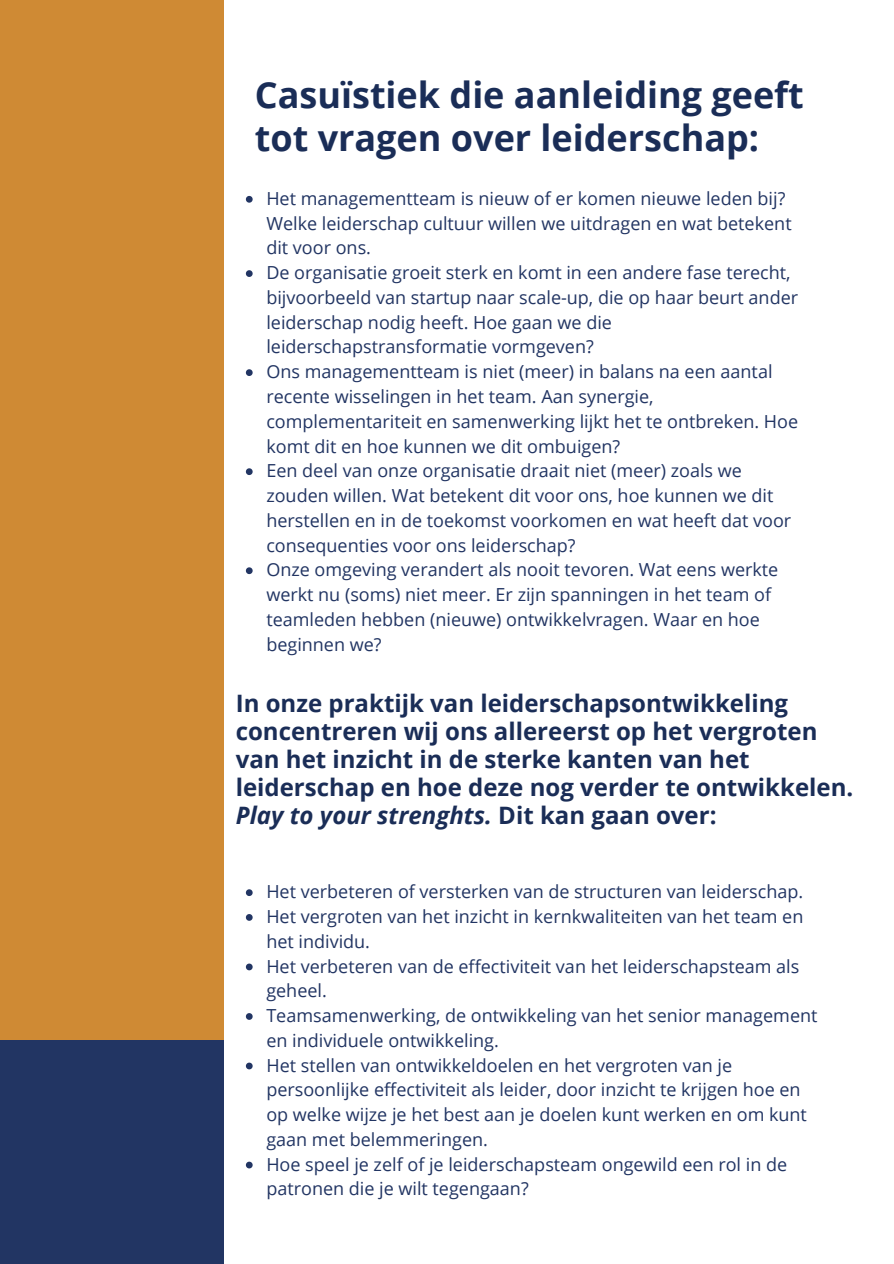
<style>
.page{position:relative;width:894px;height:1264px;background:#fff}
.page>*{position:absolute;margin:0;border:0;box-sizing:border-box;transform-origin:0 0}
.t1{font:700 36px/42.8px "Open Sans";color:#1a2d57}
.t2{font:700 24px/28.2px "Open Sans";color:#1a2d57}
.t3{font:18px/24.8px "Open Sans";color:#223563}
.s1{font-style:italic}
</style>
<div class="page">
<svg style="left:246px;top:196px;width:6px;height:7px"></svg>
<svg style="left:246px;top:270px;width:6px;height:7px"></svg>
<svg style="left:246px;top:369px;width:6px;height:7px"></svg>
<svg style="left:246px;top:468px;width:6px;height:7px"></svg>
<svg style="left:246px;top:567px;width:6px;height:7px"></svg>
<svg style="left:246px;top:889px;width:6px;height:7px"></svg>
<svg style="left:246px;top:914px;width:6px;height:6px"></svg>
<svg style="left:246px;top:963px;width:6px;height:7px"></svg>
<svg style="left:246px;top:1013px;width:6px;height:6px"></svg>
<svg style="left:246px;top:1062px;width:6px;height:7px"></svg>
<svg style="left:246px;top:1161px;width:6px;height:7px"></svg>
<div style="left:0;top:0;width:224px;height:1042px;background:#cf8a34"></div>
<div style="left:0;top:1040px;width:224px;height:223px;background:#223563"></div>
<h1 class="t1" style="left:255px;top:73px;width:550px">Casuïstiek die aanleiding geeft tot vragen over leiderschap:</h1>
<p class="t3" style="left:266px;top:185px;width:526px">Het managementteam is nieuw of er komen nieuwe leden bij?<br>Welke leiderschap cultuur willen we uitdragen en wat betekent dit voor ons.</p>
<p class="t3" style="left:266px;top:260px;width:533px">De organisatie groeit sterk en komt in een andere fase terecht, bijvoorbeeld van startup naar scale-up, die op haar beurt ander leiderschap nodig heeft. Hoe gaan we die leiderschapstransformatie vormgeven?</p>
<p class="t3" style="left:266px;top:359px;width:533px">Ons managementteam is niet (meer) in balans na een aantal recente wisselingen in het team. Aan synergie, complementariteit en samenwerking lijkt het te ontbreken. Hoe komt dit en hoe kunnen we dit ombuigen?</p>
<p class="t3" style="left:266px;top:458px;width:526px">Een deel van onze organisatie draait niet (meer) zoals we zouden willen. Wat betekent dit voor ons, hoe kunnen we dit herstellen en in de toekomst voorkomen en wat heeft dat voor consequenties voor ons leiderschap?</p>
<p class="t3" style="left:266px;top:557px;width:513px">Onze omgeving verandert als nooit tevoren. Wat eens werkte werkt nu (soms) niet meer. Er zijn spanningen in het team of teamleden hebben (nieuwe) ontwikkelvragen. Waar en hoe beginnen we?</p>
<h2 class="t2" style="left:236px;top:688px;width:619px">In onze praktijk van leiderschapsontwikkeling concentreren wij ons allereerst op het vergroten van het inzicht in de sterke kanten van het leiderschap en hoe deze nog verder te ontwikkelen.<br><span class="s1">Play to your strenghts.</span> Dit kan gaan over:</h2>
<p class="t3" style="left:266px;top:878px;width:538px">Het verbeteren of versterken van de structuren van leiderschap.</p>
<p class="t3" style="left:266px;top:903px;width:538px">Het vergroten van het inzicht in kernkwaliteiten van het team en het individu.</p>
<p class="t3" style="left:266px;top:953px;width:534px">Het verbeteren van de effectiviteit van het leiderschapsteam als geheel.</p>
<p class="t3" style="left:266px;top:1002px;width:552px">Teamsamenwerking, de ontwikkeling van het senior management en individuele ontwikkeling.</p>
<p class="t3" style="left:266px;top:1052px;width:542px">Het stellen van ontwikkeldoelen en het vergroten van je persoonlijke effectiviteit als leider, door inzicht te krijgen hoe en op welke wijze je het best aan je doelen kunt werken en om kunt gaan met belemmeringen.</p>
<p class="t3" style="left:266px;top:1151px;width:522px">Hoe speel je zelf of je leiderschapsteam ongewild een rol in de patronen die je wilt tegengaan?</p>
</div>
